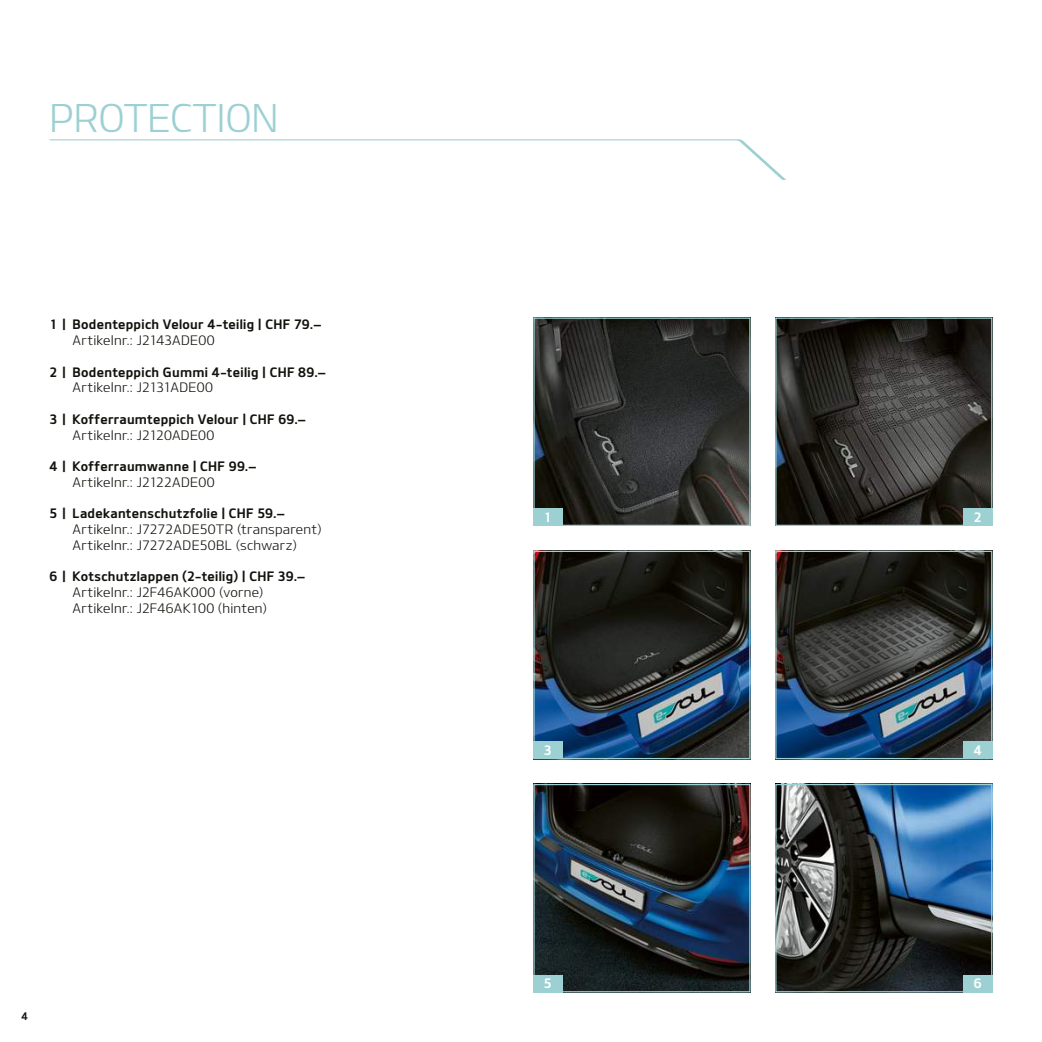
<style>
.page{position:relative;width:1042px;height:1042px;background:#fff}
.page>*{position:absolute;margin:0;border:0;box-sizing:border-box;transform-origin:0 0}
.t1{font:38.5px "Design KOTFL";letter-spacing:-.01em;color:#9cd0d2}
.t2{font:13.12px/15.8px "Design KOTFL";letter-spacing:.015em;color:#12120d}
.t3{font:13.12px "Design KOTFB";letter-spacing:.02em;color:#12120d}
.t4{font:13.12px "Design KOTFB";color:#fff}
.t5{font:10.5px "Design KOTFB";color:#12120d}
</style>
<div class="page">
<img style="left:535px;top:553px;width:213px;height:204px">
<div style="left:533px;top:551px;width:217px;height:208px;border:1px solid #9cd0d2"></div>
<img style="left:535px;top:319px;width:213px;height:205px">
<div style="left:533px;top:317px;width:217px;height:209px;border:1px solid #9cd0d2"></div>
<img style="left:777px;top:553px;width:213px;height:204px">
<div style="left:775px;top:551px;width:217px;height:208px;border:1px solid #9cd0d2"></div>
<img style="left:535px;top:786px;width:213px;height:204px">
<div style="left:533px;top:784px;width:217px;height:208px;border:1px solid #9cd0d2"></div>
<img style="left:777px;top:786px;width:213px;height:204px">
<div style="left:775px;top:784px;width:217px;height:208px;border:1px solid #9cd0d2"></div>
<img style="left:777px;top:319px;width:213px;height:205px">
<div style="left:775px;top:317px;width:217px;height:209px;border:1px solid #9cd0d2"></div>
<div style="left:533px;top:742px;width:29px;height:17px;background:#9cd0d2"></div>
<div style="left:533px;top:975px;width:29px;height:17px;background:#9cd0d2"></div>
<div style="left:963px;top:975px;width:29px;height:17px;background:#9cd0d2"></div>
<div style="left:533px;top:508px;width:29px;height:18px;background:#9cd0d2"></div>
<div style="left:963px;top:742px;width:29px;height:17px;background:#9cd0d2"></div>
<div style="left:963px;top:508px;width:29px;height:18px;background:#9cd0d2"></div>
<svg style="left:50px;top:139px;width:736px;height:41px"></svg>
<h1 class="t1" style="left:50px;top:93px;width:230px">PROTECTION</h1>
<p class="t3" style="left:50px;top:316px;width:273px">1 | Bodenteppich Velour 4-teilig | CHF 79.–</p>
<p class="t2" style="left:72px;top:332px;width:144px">Artikelnr.: J2143ADE00</p>
<p class="t3" style="left:50px;top:363px;width:277px">2 | Bodenteppich Gummi 4-teilig | CHF 89.–</p>
<p class="t2" style="left:72px;top:379px;width:142px">Artikelnr.: J2131ADE00</p>
<p class="t3" style="left:50px;top:411px;width:257px">3 | Kofferraumteppich Velour | CHF 69.–</p>
<p class="t2" style="left:72px;top:426px;width:143px">Artikelnr.: J2120ADE00</p>
<p class="t3" style="left:50px;top:458px;width:208px">4 | Kofferraumwanne | CHF 99.–</p>
<p class="t2" style="left:72px;top:474px;width:144px">Artikelnr.: J2122ADE00</p>
<p class="t3" style="left:50px;top:505px;width:236px">5 | Ladekantenschutzfolie | CHF 59.–</p>
<p class="t2" style="left:72px;top:521px;width:251px">Artikelnr.: J7272ADE50TR (transparent)<br>Artikelnr.: J7272ADE50BL (schwarz)</p>
<p class="t3" style="left:50px;top:568px;width:257px">6 | Kotschutzlappen (2-teilig) | CHF 39.–</p>
<p class="t2" style="left:72px;top:584px;width:196px">Artikelnr.: J2F46AK000 (vorne)<br>Artikelnr.: J2F46AK100 (hinten)</p>
<p class="t5" style="left:22px;top:1009px;width:8px">4</p>
<p class="t4" style="left:544px;top:509px;width:9px">1</p>
<p class="t4" style="left:544px;top:742px;width:9px">3</p>
<p class="t4" style="left:974px;top:509px;width:9px">2</p>
<p class="t4" style="left:974px;top:742px;width:9px">4</p>
<p class="t4" style="left:544px;top:975px;width:9px">5</p>
<p class="t4" style="left:974px;top:975px;width:9px">6</p>
</div>
